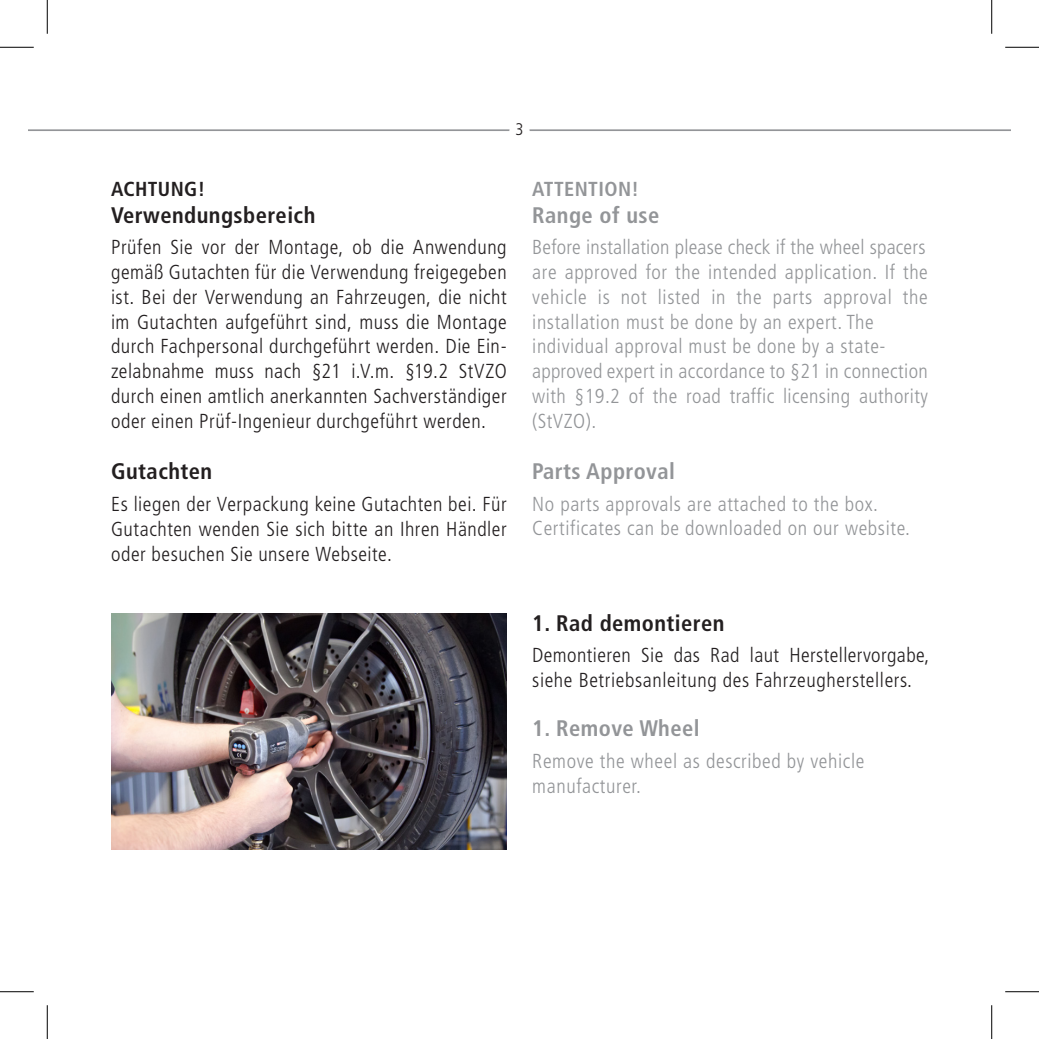
<style>
.page{position:relative;width:1039px;height:1039px;background:#fff}
.page>*{position:absolute;margin:0;border:0;box-sizing:border-box;transform-origin:0 0}
.t1{font:700 condensed 22.5px "Frutiger LT Std";letter-spacing:.02em;color:#231f20}
.t2{font:700 condensed 22.5px "Frutiger LT Std";letter-spacing:.02em;color:#939598}
.t3{font:300 condensed 20.25px/24.8px "Frutiger LT Std";letter-spacing:.025em;color:#231f20;text-align:justify}
.t4{font:300 condensed 20.25px/24.8px "Frutiger LT Std";letter-spacing:.03em;color:#939598}
.t5{font:700 condensed 20.25px "Frutiger LT Std";letter-spacing:.02em;color:#939598}
.t6{font:700 condensed 20.25px "Frutiger LT Std";letter-spacing:.02em;color:#231f20}
.t7{font:300 condensed 16.88px "Frutiger LT Std";color:#231f20}
</style>
<div class="page">
<hr style="left:28px;top:129px;width:982px;height:2px;background:#939598">
<div style="left:509px;top:121px;width:20px;height:20px;background:#fff;border-radius:50%"></div>
<img style="left:111px;top:613px;width:395px;height:236px">
<hr style="left:0;top:47px;width:34px;height:1px;background:#000">
<hr style="left:1005px;top:47px;width:33px;height:1px;background:#000">
<hr style="left:0;top:991px;width:34px;height:1px;background:#000">
<hr style="left:1005px;top:991px;width:33px;height:1px;background:#000">
<hr style="left:47px;top:0;width:1px;height:34px;background:#000">
<hr style="left:47px;top:1005px;width:1px;height:33px;background:#000">
<hr style="left:991px;top:0;width:1px;height:34px;background:#000">
<hr style="left:991px;top:1005px;width:1px;height:33px;background:#000">
<p class="t7" style="left:515px;top:120px;width:10px">3</p>
<p class="t6" style="left:111px;top:177px;width:96px">ACHTUNG!</p>
<p class="t1" style="left:111px;top:202px;width:206px">Verwendungsbereich</p>
<p class="t3" style="left:111px;top:235px;width:397px">Prüfen Sie vor der Montage, ob die Anwendung gemäß Gutachten für die Verwendung freigegeben ist. Bei der Verwendung an Fahrzeugen, die nicht im Gutachten aufgeführt sind, muss die Montage durch Fachpersonal durchgeführt werden. Die Ein&shy;zelabnahme muss nach §21 i.V.m. §19.2 StVZO durch einen amtlich anerkannten Sachverständiger oder einen Prüf-Ingenieur durchgeführt werden.</p>
<p class="t1" style="left:111px;top:458px;width:103px">Gutachten</p>
<p class="t3" style="left:111px;top:492px;width:397px">Es liegen der Verpackung keine Gutachten bei. Für Gutachten wenden Sie sich bitte an Ihren Händler oder besuchen Sie unsere Webseite.</p>
<p class="t5" style="left:532px;top:177px;width:108px">ATTENTION!</p>
<p class="t2" style="left:532px;top:202px;width:129px">Range of use</p>
<p class="t4" style="left:532px;top:235px;width:397px">Before installation please check if the wheel spacers are approved for the intended application. If the vehicle is not listed in the parts approval the installation must be done by an expert. The individual approval must be done by a state&shy;approved expert in accordance to §21 in connection with §19.2 of the road traffic licensing authority (StVZO).</p>
<p class="t2" style="left:532px;top:458px;width:144px">Parts Approval</p>
<p class="t4" style="left:532px;top:491px;width:379px">No parts approvals are attached to the box.<br>Certificates can be downloaded on our website.</p>
<p class="t1" style="left:532px;top:609px;width:194px">1. Rad demontieren</p>
<p class="t3" style="left:532px;top:643px;width:398px">Demontieren Sie das Rad laut Herstellervorgabe, siehe Betriebsanleitung des Fahrzeugherstellers.</p>
<p class="t2" style="left:532px;top:715px;width:169px">1. Remove Wheel</p>
<p class="t4" style="left:532px;top:748px;width:333px">Remove the wheel as described by vehicle manufacturer.</p>
</div>
